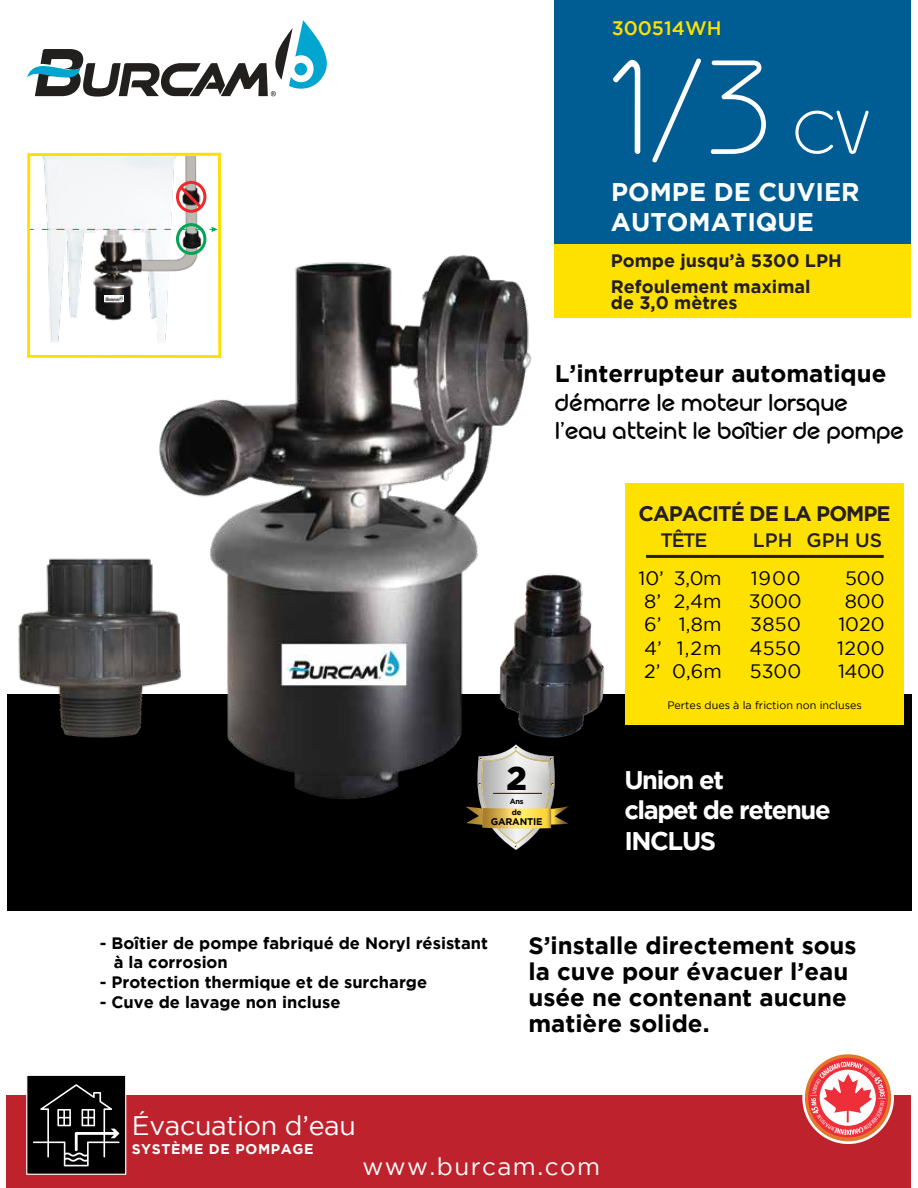
<style>
.page{position:relative;width:918px;height:1188px;background:#fff}
.page>*{position:absolute;margin:0;border:0;box-sizing:border-box;transform-origin:0 0}
.t1{font:100 134.1px "Geoma";color:#fff}
.t2{font:900 32.7px "Gotham";color:#000}
.t3{font:26.85px "Gotham";letter-spacing:-.01em;color:#fff}
.t4{font:700 25.5px/30.3px "Gotham";letter-spacing:-.055em;color:#fff}
.t5{font:700 25.5px/30.5px "Gotham";color:#fff}
.t6{font:24.3px "Gotham";letter-spacing:.06em;color:#fff}
.t7{font:700 24px/26px "Gotham";color:#000}
.t8{font:24px/28.5px "Geoma";color:#000}
.t9{font:700 21px "Gotham";letter-spacing:-.045em;color:#231f20}
.t10{font:500 19.5px "Gotham";color:#ffe100}
.t11{font:19.35px "Gotham";color:#000}
.t12{font:500 19.35px "Gotham";color:#231f20}
.t13{font:700 18px/25.5px "Gotham";color:#231f20}
.t14{font:700 16.5px/19.8px "Gotham";color:#000}
.t15{font:700 14.1px "Gotham";letter-spacing:.045em;color:#fff}
.t16{font:10.8px "Gotham";color:#000}
.t17{font:700 9.6px "Gotham";letter-spacing:-.025em;color:#010101}
.t18{font:700 7.65px "Gotham";color:#010101}
.t19{font:700 7.5px "Gotham";color:#010101}
.s1{font-size:60.75px}
</style>
<div class="page">
<div style="left:7px;top:1096px;width:904px;height:92px;background:#be232d"></div>
<div style="left:26px;top:1075px;width:100px;height:100px;background:#000;border:1px solid #fff"></div>
<svg style="left:33px;top:1084px;width:87px;height:82px"></svg>
<div style="left:7px;top:694px;width:904px;height:217px;background:#000"></div>
<div style="left:555px;top:0;width:356px;height:286px;background:#005d94"></div>
<div style="left:555px;top:244px;width:356px;height:73px;background:#ffe100"></div>
<svg style="left:466px;top:803px;width:103px;height:47px"></svg>
<div style="left:626px;top:484px;width:278px;height:241px;background:#ffe100"></div>
<hr style="left:646px;top:555px;width:238px;height:3px;background:#231f20">
<svg style="left:653px;top:58px;width:48px;height:105px"></svg>
<svg style="left:710px;top:60px;width:56px;height:94px"></svg>
<svg style="left:795px;top:110px;width:74px;height:44px"></svg>
<svg style="left:614px;top:59px;width:27px;height:95px"></svg>
<svg style="left:27px;top:152px;width:194px;height:88px"></svg>
<img style="left:18px;top:240px;width:624px;height:563px">
<img style="left:105px;top:296px;width:19px;height:6px">
<svg style="left:27px;top:20px;width:300px;height:77px"></svg>
<svg style="left:802px;top:1052px;width:92px;height:92px"></svg>
<div style="left:805px;top:1054px;width:86px;height:87px;background:#e1772a;border-radius:50%"></div>
<svg style="left:808px;top:1058px;width:80px;height:80px"></svg>
<svg style="left:810px;top:1062px;width:76px;height:73px;background:#f28585"></svg>
<p class="t10" style="left:612px;top:17px;width:111px">300514WH</p>
<h1 class="t1" style="left:652px;top:36px;width:217px">/3 <span class="s1">CV</span></h1>
<p class="t5" style="left:611px;top:176px;width:250px">POMPE DE CUVIER<br>AUTOMATIQUE</p>
<p class="t13" style="left:611px;top:248px;width:232px">Pompe jusqu’à 5300 LPH<br>Refoulement maximal</p>
<p class="t13" style="left:611px;top:290px;width:128px">de 3,0 mètres</p>
<p class="t7" style="left:555px;top:360px;width:333px">L’interrupteur automatique</p>
<p class="t8" style="left:555px;top:388px;width:351px">démarre le moteur lorsque l’eau atteint le boîtier de pompe</p>
<h2 class="t2" style="left:506px;top:759px;width:22px">2</h2>
<p class="t19" style="left:510px;top:797px;width:16px">Ans</p>
<p class="t18" style="left:512px;top:808px;width:11px">de</p>
<p class="t17" style="left:491px;top:816px;width:53px">GARANTIE</p>
<p class="t9" style="left:639px;top:501px;width:254px">CAPACITÉ DE LA POMPE</p>
<p class="t12" style="left:661px;top:529px;width:48px">TÊTE</p>
<p class="t12" style="left:753px;top:529px;width:131px">LPH GPH US</p>
<p class="t11" style="left:639px;top:567px;width:85px">10’ 3,0m</p>
<p class="t11" style="left:751px;top:567px;width:51px">1900</p>
<p class="t11" style="left:845px;top:567px;width:41px">500</p>
<p class="t11" style="left:644px;top:591px;width:79px">8’ 2,4m</p>
<p class="t11" style="left:749px;top:591px;width:54px">3000</p>
<p class="t11" style="left:845px;top:591px;width:41px">800</p>
<p class="t11" style="left:644px;top:614px;width:79px">6’ 1,8m</p>
<p class="t11" style="left:750px;top:614px;width:52px">3850</p>
<p class="t11" style="left:838px;top:614px;width:48px">1020</p>
<p class="t11" style="left:644px;top:637px;width:79px">4’ 1,2m</p>
<p class="t11" style="left:749px;top:637px;width:53px">4550</p>
<p class="t11" style="left:837px;top:637px;width:49px">1200</p>
<p class="t11" style="left:644px;top:660px;width:79px">2’ 0,6m</p>
<p class="t11" style="left:750px;top:660px;width:53px">5300</p>
<p class="t11" style="left:838px;top:660px;width:48px">1400</p>
<p class="t16" style="left:667px;top:699px;width:196px">Pertes dues à la friction non incluses</p>
<p class="t4" style="left:624px;top:764px;width:208px">Union et<br>clapet de retenue<br>INCLUS</p>
<p class="t14" style="left:114px;top:933px;width:376px;text-indent:-14px">- Boîtier de pompe fabriqué de Noryl résistant à la corrosion</p>
<p class="t14" style="left:100px;top:972px;width:329px">- Protection thermique et de surcharge</p>
<p class="t14" style="left:100px;top:992px;width:242px">- Cuve de lavage non incluse</p>
<p class="t3" style="left:132px;top:1111px;width:226px">Évacuation d’eau</p>
<p class="t15" style="left:132px;top:1141px;width:183px">SYSTÈME DE POMPAGE</p>
<p class="t7" style="left:528px;top:932px;width:330px">S’installe directement sous la cuve pour évacuer l’eau usée ne contenant aucune matière solide.</p>
<p class="t6" style="left:363px;top:1153px;width:239px">www.burcam.com</p>
</div>
